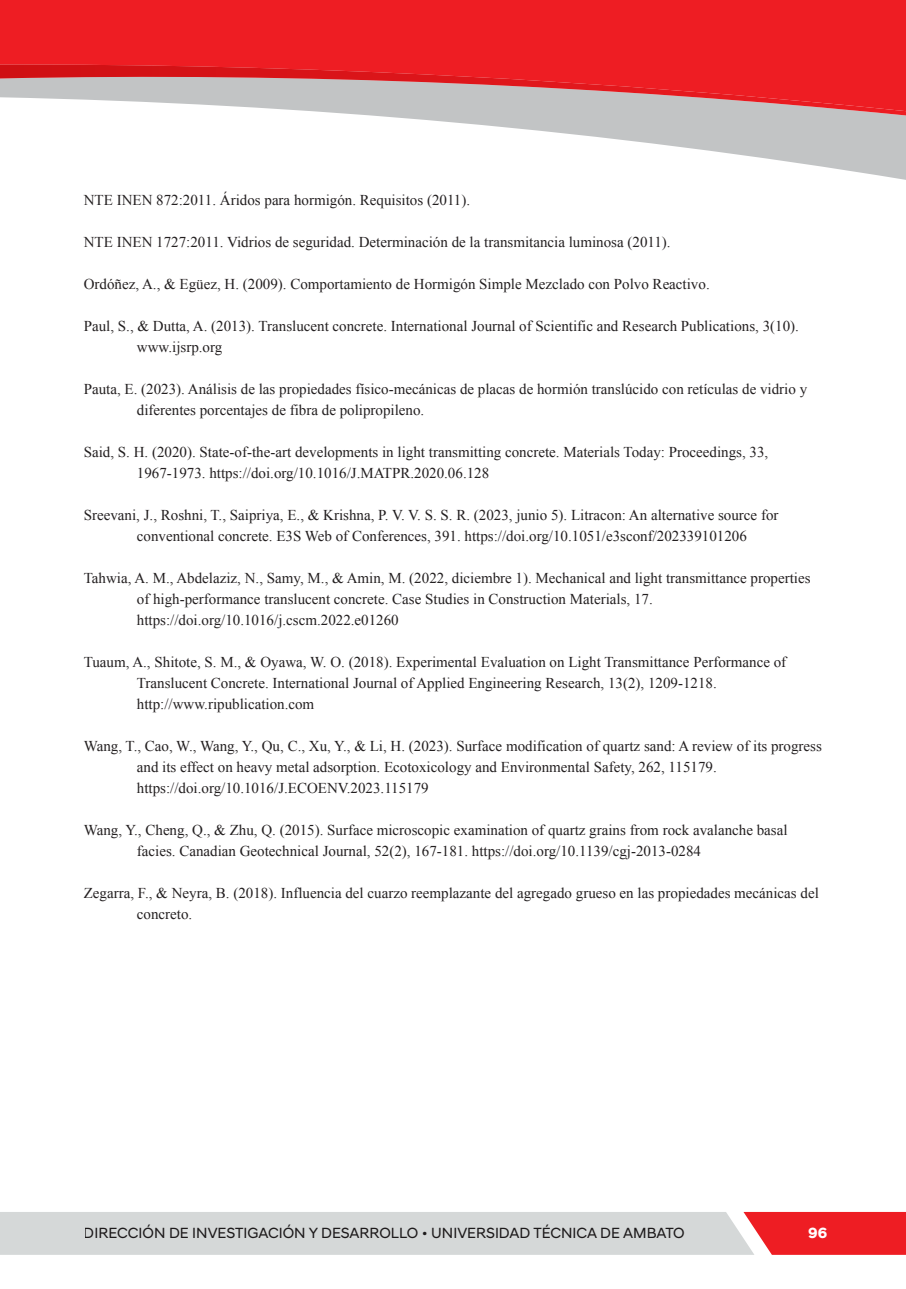
<style>
.page{position:relative;width:906px;height:1289px;background:#fff}
.page>*{position:absolute;margin:0;border:0;box-sizing:border-box;transform-origin:0 0}
.t1{font:15px/21px "Times New Roman";color:#231f20}
.t2{font:15px "Hyundai Sans Head";color:#231f20}
.t3{font:700 15px "Hyundai Sans Head";color:#fff}
</style>
<div class="page">
<svg style="left:0;top:1211px;width:906px;height:43px;background:#dabbbc"></svg>
<svg style="left:367px;top:115px;width:539px;height:65px"></svg>
<div style="left:0;top:0;width:906px;height:64px;background:#ee1d23"></div>
<svg style="left:0;top:64px;width:906px;height:51px;background:#d87a7d"></svg>
<p class="t1" style="left:84px;top:189px;width:388px">NTE INEN 872:2011. Áridos para hormigón. Requisitos (2011).</p>
<p class="t1" style="left:84px;top:231px;width:588px">NTE INEN 1727:2011. Vidrios de seguridad. Determinación de la transmitancia luminosa (2011).</p>
<p class="t1" style="left:84px;top:273px;width:627px">Ordóñez, A., &amp; Egüez, H. (2009). Comportamiento de Hormigón Simple Mezclado con Polvo Reactivo.</p>
<p class="t1" style="left:137px;top:315px;width:663px;text-indent:-53px">Paul, S., &amp; Dutta, A. (2013). Translucent concrete. International Journal of Scientific and Research Publications, 3(10). www.ijsrp.org</p>
<p class="t1" style="left:137px;top:378px;width:672px;text-indent:-53px">Pauta, E. (2023). Análisis de las propiedades físico-mecánicas de placas de hormión translúcido con retículas de vidrio y diferentes porcentajes de fibra de polipropileno.</p>
<p class="t1" style="left:137px;top:441px;width:633px;text-indent:-53px">Said, S. H. (2020). State-of-the-art developments in light transmitting concrete. Materials Today: Proceedings, 33,<br>1967-1973. https://doi.org/10.1016/J.MATPR.2020.06.128</p>
<p class="t1" style="left:137px;top:504px;width:643px;text-indent:-53px">Sreevani, J., Roshni, T., Saipriya, E., &amp; Krishna, P. V. V. S. S. R. (2023, junio 5). Litracon: An alternative source for conventional concrete. E3S Web of Conferences, 391. https://doi.org/10.1051/e3sconf/202339101206</p>
<p class="t1" style="left:137px;top:567px;width:675px;text-indent:-53px">Tahwia, A. M., Abdelaziz, N., Samy, M., &amp; Amin, M. (2022, diciembre 1). Mechanical and light transmittance properties of high-performance translucent concrete. Case Studies in Construction Materials, 17. https://doi.org/10.1016/j.cscm.2022.e01260</p>
<p class="t1" style="left:137px;top:651px;width:651px;text-indent:-53px">Tuaum, A., Shitote, S. M., &amp; Oyawa, W. O. (2018). Experimental Evaluation on Light Transmittance Performance of<br>Translucent Concrete. International Journal of Applied Engineering Research, 13(2), 1209-1218. http://www.ripublication.com</p>
<p class="t1" style="left:137px;top:735px;width:686px;text-indent:-53px">Wang, T., Cao, W., Wang, Y., Qu, C., Xu, Y., &amp; Li, H. (2023). Surface modification of quartz sand: A review of its progress and its effect on heavy metal adsorption. Ecotoxicology and Environmental Safety, 262, 115179. https://doi.org/10.1016/J.ECOENV.2023.115179</p>
<p class="t1" style="left:137px;top:819px;width:652px;text-indent:-53px">Wang, Y., Cheng, Q., &amp; Zhu, Q. (2015). Surface microscopic examination of quartz grains from rock avalanche basal facies. Canadian Geotechnical Journal, 52(2), 167-181. https://doi.org/10.1139/cgj-2013-0284</p>
<p class="t1" style="left:137px;top:882px;width:683px;text-indent:-53px">Zegarra, F., &amp; Neyra, B. (2018). Influencia del cuarzo reemplazante del agregado grueso en las propiedades mecánicas del concreto.</p>
<p class="t2" style="left:84px;top:1224px;width:602px">DIRECCIÓN DE INVESTIGACIÓN Y DESARROLLO • UNIVERSIDAD TÉCNICA DE AMBATO</p>
<p class="t3" style="left:808px;top:1224px;width:21px">96</p>
</div>
